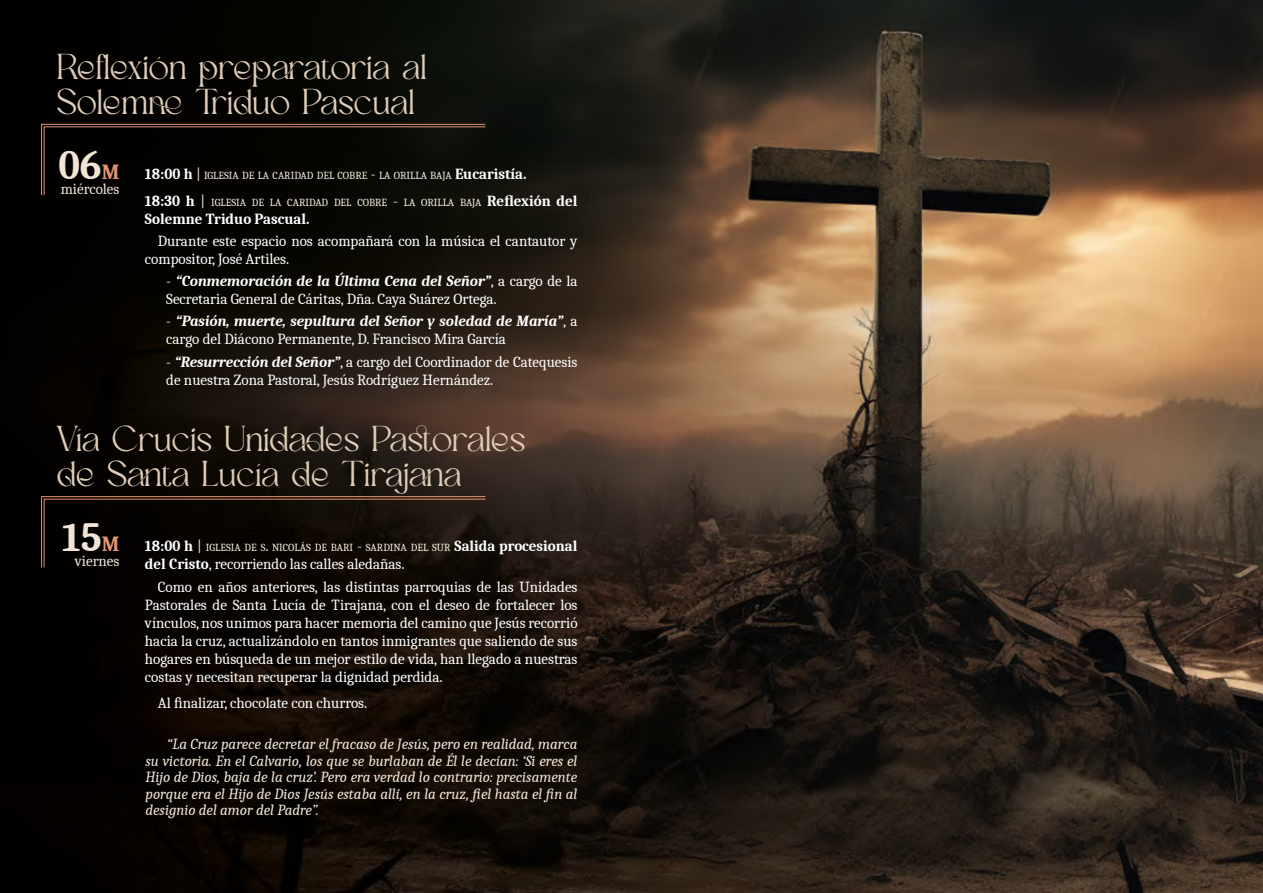
<style>
.page{position:relative;width:1263px;height:893px;background:#fff}
.page>*{position:absolute;margin:0;border:0;box-sizing:border-box;transform-origin:0 0}
.t1{font:700 40.5px "Caladea";color:#f2e5d6}
.t2{font:36px/34.8px "Biheastra";color:#dfcdb9}
.t3{font:15px/18px "Caladea";color:#fff}
.t4{font:italic 15px/16.5px "Caladea";color:#f2e5d6;text-align:justify}
.t5{font:700 15px "Caladea";color:#fff}
.t6{font:15px "Caladea";color:#f2e5d6}
.t7{font:10.5px "Caladea";color:#f8f1e1}
.s1{font-size:21px;color:#e29472}
.s2{font-weight:700;font-size:15px;color:#fff}
.s3{font-size:15px}
.s4{font-weight:700;font-style:italic}
.s5{font-weight:700}
</style>
<div class="page">
<img style="left:0;top:0;width:1263px;height:893px">
<svg style="left:41px;top:124px;width:445px;height:72px;background:#0c0905"></svg>
<svg style="left:41px;top:496px;width:445px;height:72px;background:#130c07"></svg>
<h2 class="t2" style="left:57px;top:53px;width:372px">Reflexión preparatoria al<br>Solemne Triduo Pascual</h2>
<h1 class="t1" style="left:58px;top:140px;width:63px">06<span class="s1">M</span></h1>
<p class="t6" style="left:61px;top:179px;width:60px">miércoles</p>
<p class="t7" style="left:145px;top:169px;width:383px"><span class="s2">18:00 h</span> <span class="s3">|</span> IGLESIA DE LA CARIDAD DEL COBRE <span class="s3">-</span> LA ORILLA BAJA <span class="s2">Eucaristía.</span></p>
<p class="t7" style="left:145px;top:196px;width:434px"><span class="s2">18:30 h</span> <span class="s3">|</span> IGLESIA DE LA CARIDAD DEL COBRE <span class="s3">-</span> LA ORILLA BAJA <span class="s2">Reflexión del</span></p>
<p class="t5" style="left:145px;top:209px;width:166px">Solemne Triduo Pascual.</p>
<p class="t3" style="left:145px;top:231px;width:434px;text-indent:13px">Durante este espacio nos acompañará con la música el cantautor y compositor, José Artiles.</p>
<p class="t3" style="left:166px;top:272px;width:413px">- <span class="s4">“Conmemoración de la Última Cena del Señor”</span>, a cargo de la<br>Secretaria General de Cáritas, Dña. Caya Suárez Ortega.</p>
<p class="t3" style="left:166px;top:312px;width:413px">- <span class="s4">“Pasión, muerte, sepultura del Señor y soledad de María”</span>, a cargo del Diácono Permanente, D. Francisco Mira García</p>
<p class="t3" style="left:166px;top:352px;width:413px">- <span class="s4">“Resurrección del Señor”</span>, a cargo del Coordinador de Catequesis de nuestra Zona Pastoral, Jesús Rodríguez Hernández.</p>
<h2 class="t2" style="left:57px;top:425px;width:470px">Vía Crucis Unidades Pastorales de Santa Lucía de Tirajana</h2>
<h1 class="t1" style="left:62px;top:512px;width:59px">15<span class="s1">M</span></h1>
<p class="t6" style="left:75px;top:552px;width:46px">viernes</p>
<p class="t7" style="left:145px;top:541px;width:434px"><span class="s2">18:00 h</span> <span class="s3">|</span> IGLESIA DE S<span class="s3">.</span> NICOLÁS DE BARI <span class="s3">-</span> SARDINA DEL SUR <span class="s2">Salida procesional</span></p>
<p class="t3" style="left:158px;top:553px;width:421px;line-height:22.2px;text-indent:-13px"><span class="s5">del Cristo</span>, recorriendo las calles aledañas.<br>Como en años anteriores, las distintas parroquias de las Unidades</p>
<p class="t3" style="left:145px;top:595px;width:434px;text-align:justify">Pastorales de Santa Lucía de Tirajana, con el deseo de fortalecer los vínculos, nos unimos para hacer memoria del camino que Jesús recorrió hacia la cruz, actualizándolo en tantos inmigrantes que saliendo de sus hogares en búsqueda de un mejor estilo de vida, han llegado a nuestras costas y necesitan recuperar la dignidad perdida.</p>
<p class="t3" style="left:158px;top:694px;width:211px">Al finalizar, chocolate con churros.</p>
<p class="t4" style="left:145px;top:736px;width:433px;text-indent:21px">“La Cruz parece decretar el fracaso de Jesús, pero en realidad, marca su victoria. En el Calvario, los que se burlaban de Él le decían: ‘Si eres el Hijo de Dios, baja de la cruz’. Pero era verdad lo contrario: precisamente porque era el Hijo de Dios Jesús estaba allí, en la cruz, fiel hasta el fin al designio del amor del Padre”.</p>
</div>
